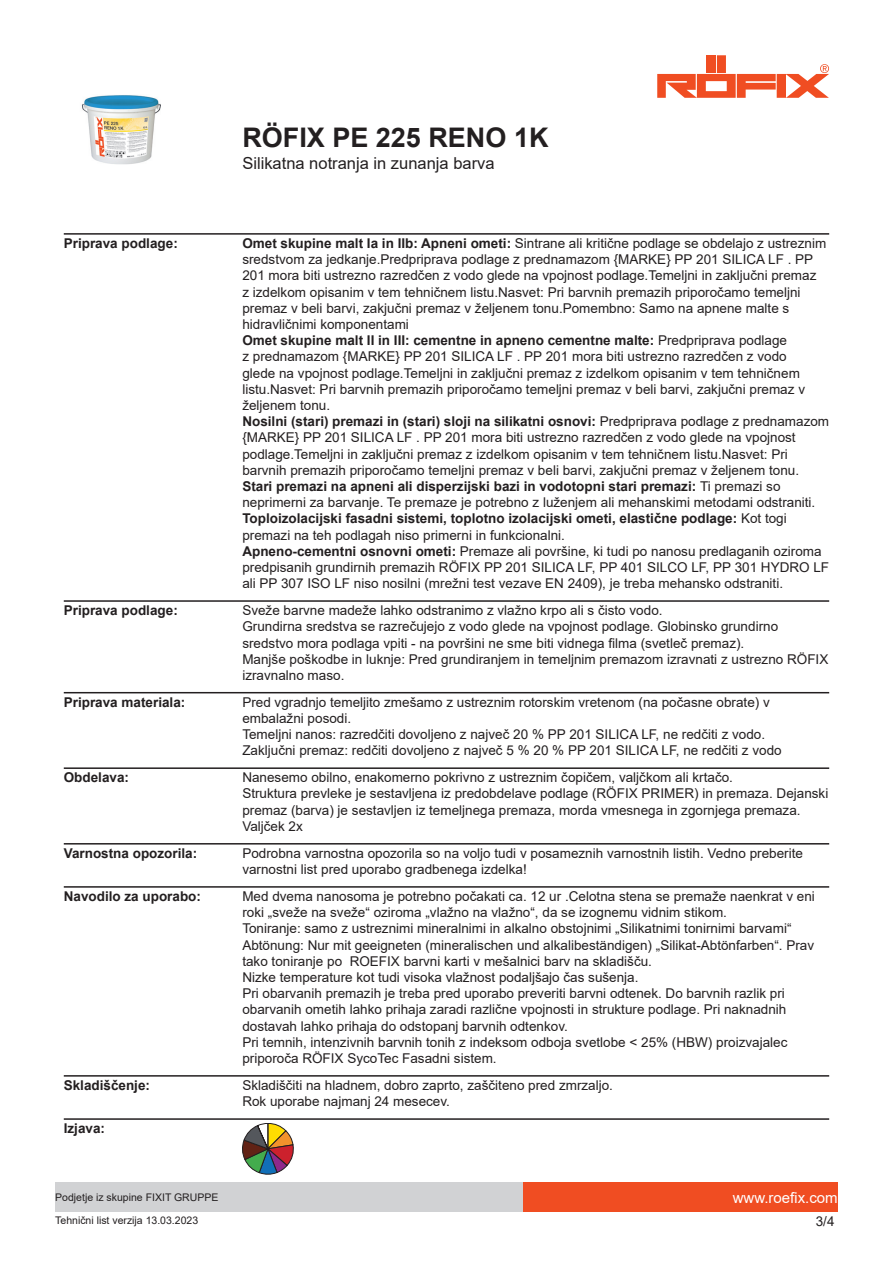
<style>
.page{position:relative;width:893px;height:1263px;background:#fff}
.page>*{position:absolute;margin:0;border:0;box-sizing:border-box;transform-origin:0 0}
.t1{font:700 27px "Arial";color:#231f20}
.t2{font:16.5px "Arial";color:#231f20}
.t3{font:15px "Arial";color:#fff}
.t4{font:13.5px/16.2px "Arial";color:#231f20}
.t5{font:700 13.5px "Arial";color:#231f20}
.t6{font:10.5px "Arial";color:#231f20}
.s1{font-weight:700}
</style>
<div class="page">
<img style="left:82px;top:95px;width:79px;height:70px">
<div style="left:717px;top:55px;width:9px;height:18px;background:#f04d22"></div>
<div style="left:707px;top:55px;width:9px;height:18px;background:#f04d22"></div>
<svg style="left:657px;top:64px;width:172px;height:34px"></svg>
<div style="left:523px;top:1182px;width:315px;height:30px;background:#f04d22"></div>
<div style="left:55px;top:1182px;width:468px;height:30px;background:#d1d2d4"></div>
<hr style="left:64px;top:233px;width:765px;height:2px;background:#231f20">
<hr style="left:64px;top:600px;width:765px;height:2px;background:#231f20">
<hr style="left:64px;top:692px;width:765px;height:1px;background:#231f20">
<hr style="left:64px;top:767px;width:765px;height:2px;background:#231f20">
<hr style="left:64px;top:843px;width:765px;height:1px;background:#231f20">
<hr style="left:64px;top:886px;width:765px;height:2px;background:#231f20">
<hr style="left:64px;top:1075px;width:765px;height:1px;background:#231f20">
<hr style="left:64px;top:1118px;width:765px;height:2px;background:#231f20">
<svg style="left:242px;top:1123px;width:51px;height:51px"></svg>
<h1 class="t1" style="left:242px;top:119px;width:308px">RÖFIX PE 225 RENO 1K</h1>
<p class="t2" style="left:242px;top:152px;width:254px">Silikatna notranja in zunanja barva</p>
<p class="t5" style="left:64px;top:234px;width:116px">Priprava podlage:</p>
<p class="t4" style="left:242px;top:235px;width:588px"><span class="s1">Omet skupine malt Ia in IIb: Apneni ometi:</span> Sintrane ali kritične podlage se obdelajo z ustreznim sredstvom za jedkanje.Predpriprava podlage z prednamazom {MARKE} PP 201 SILICA LF . PP 201 mora biti ustrezno razredčen z vodo glede na vpojnost podlage.Temeljni in zaključni premaz<br>z izdelkom opisanim v tem tehničnem listu.Nasvet: Pri barvnih premazih priporočamo temeljni premaz v beli barvi, zakjučni premaz v željenem tonu.Pomembno: Samo na apnene malte s hidravličnimi komponentami<br><span class="s1">Omet skupine malt II in III: cementne in apneno cementne malte:</span> Predpriprava podlage<br>z prednamazom {MARKE} PP 201 SILICA LF . PP 201 mora biti ustrezno razredčen z vodo<br>glede na vpojnost podlage.Temeljni in zaključni premaz z izdelkom opisanim v tem tehničnem listu.Nasvet: Pri barvnih premazih priporočamo temeljni premaz v beli barvi, zakjučni premaz v željenem tonu.<br><span class="s1">Nosilni (stari) premazi in (stari) sloji na silikatni osnovi:</span> Predpriprava podlage z prednamazom {MARKE} PP 201 SILICA LF . PP 201 mora biti ustrezno razredčen z vodo glede na vpojnost podlage.Temeljni in zaključni premaz z izdelkom opisanim v tem tehničnem listu.Nasvet: Pri barvnih premazih priporočamo temeljni premaz v beli barvi, zakjučni premaz v željenem tonu.<br><span class="s1">Stari premazi na apneni ali disperzijski bazi in vodotopni stari premazi:</span> Ti premazi so neprimerni za barvanje. Te premaze je potrebno z luženjem ali mehanskimi metodami odstraniti.<br><span class="s1">Toploizolacijski fasadni sistemi, toplotno izolacijski ometi, elastične podlage:</span> Kot togi premazi na teh podlagah niso primerni in funkcionalni.<br><span class="s1">Apneno-cementni osnovni ometi:</span> Premaze ali površine, ki tudi po nanosu predlaganih oziroma predpisanih grundirnih premazih RÖFIX PP 201 SILICA LF, PP 401 SILCO LF, PP 301 HYDRO LF ali PP 307 ISO LF niso nosilni (mrežni test vezave EN 2409), je treba mehansko odstraniti.</p>
<p class="t5" style="left:64px;top:601px;width:116px">Priprava podlage:</p>
<p class="t4" style="left:242px;top:602px;width:587px">Sveže barvne madeže lahko odstranimo z vlažno krpo ali s čisto vodo.<br>Grundirna sredstva se razrečujejo z vodo glede na vpojnost podlage. Globinsko grundirno sredstvo mora podlaga vpiti - na površini ne sme biti vidnega filma (svetleč premaz).<br>Manjše poškodbe in luknje: Pred grundiranjem in temeljnim premazom izravnati z ustrezno RÖFIX izravnalno maso.</p>
<p class="t5" style="left:64px;top:692px;width:123px">Priprava materiala:</p>
<p class="t4" style="left:242px;top:694px;width:541px">Pred vgradnjo temeljito zmešamo z ustreznim rotorskim vretenom (na počasne obrate) v embalažni posodi.<br>Temeljni nanos: razredčiti dovoljeno z največ 20 % PP 201 SILICA LF, ne redčiti z vodo.<br>Zaključni premaz: redčiti dovoljeno z največ 5 % 20 % PP 201 SILICA LF, ne redčiti z vodo</p>
<p class="t5" style="left:64px;top:768px;width:67px">Obdelava:</p>
<p class="t4" style="left:242px;top:769px;width:587px">Nanesemo obilno, enakomerno pokrivno z ustreznim čopičem, valjčkom ali krtačo.<br>Struktura prevleke je sestavljena iz predobdelave podlage (RÖFIX PRIMER) in premaza. Dejanski premaz (barva) je sestavljen iz temeljnega premaza, morda vmesnega in zgornjega premaza.<br>Valjček 2x</p>
<p class="t5" style="left:64px;top:844px;width:135px">Varnostna opozorila:</p>
<p class="t4" style="left:242px;top:845px;width:562px">Podrobna varnostna opozorila so na voljo tudi v posameznih varnostnih listih. Vedno preberite varnostni list pred uporabo gradbenega izdelka!</p>
<p class="t5" style="left:64px;top:887px;width:139px">Navodilo za uporabo:</p>
<p class="t4" style="left:242px;top:888px;width:574px">Med dvema nanosoma je potrebno počakati ca. 12 ur .Celotna stena se premaže naenkrat v eni roki „sveže na sveže“ oziroma „vlažno na vlažno“, da se izognemu vidnim stikom.<br>Toniranje: samo z ustreznimi mineralnimi in alkalno obstojnimi „Silikatnimi tonirnimi barvami“ Abtönung: Nur mit geeigneten (mineralischen und alkalibeständigen) „Silikat-Abtönfarben“. Prav tako toniranje po ROEFIX barvni karti v mešalnici barv na skladišču.<br>Nizke temperature kot tudi visoka vlažnost podaljšajo čas sušenja.<br>Pri obarvanih premazih je treba pred uporabo preveriti barvni odtenek. Do barvnih razlik pri obarvanih ometih lahko prihaja zaradi različne vpojnosti in strukture podlage. Pri naknadnih dostavah lahko prihaja do odstopanj barvnih odtenkov.<br>Pri temnih, intenzivnih barvnih tonih z indeksom odboja svetlobe &lt; 25% (HBW) proizvajalec priporoča RÖFIX SycoTec Fasadni sistem.</p>
<p class="t5" style="left:64px;top:1076px;width:88px">Skladiščenje:</p>
<p class="t4" style="left:242px;top:1077px;width:372px">Skladiščiti na hladnem, dobro zaprto, zaščiteno pred zmrzaljo.<br>Rok uporabe najmanj 24 mesecev.</p>
<p class="t5" style="left:64px;top:1119px;width:43px">Izjava:</p>
<p class="t6" style="left:55px;top:1190px;width:165px">Podjetje iz skupine FIXIT GRUPPE</p>
<p class="t3" style="left:733px;top:1187px;width:107px">www.roefix.com</p>
<p class="t6" style="left:55px;top:1213px;width:144px">Tehnični list verzija 13.03.2023</p>
<p class="t4" style="left:816px;top:1213px;width:20px">3/4</p>
</div>
